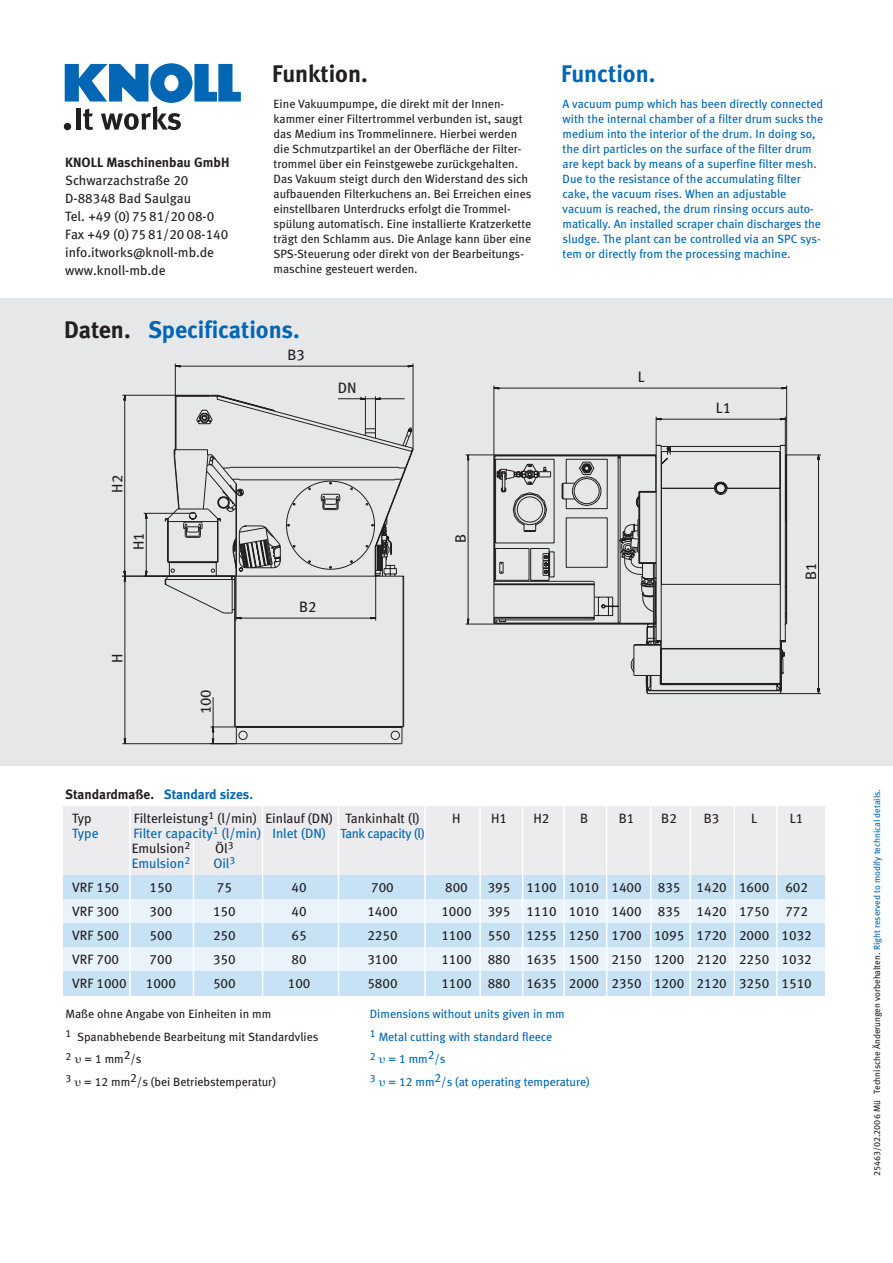
<style>
.page{position:relative;width:893px;height:1263px;background:#fff}
.page>*{position:absolute;margin:0;border:0;box-sizing:border-box;transform-origin:0 0}
.t1{font:24px "Meta Bold LF";color:#0166b3}
.t2{font:24px "Meta Bold LF";color:#231f20}
.t3{font:15px "Meta Book LF";color:#231f20}
.t4{font:13.5px/18px "Meta Book LF";color:#231f20}
.t5{font:13.5px/15px "Meta Book LF";color:#0166b3}
.t6{font:13.5px "Meta Bold LF";color:#0166b3}
.t7{font:13.5px "Meta Bold LF";color:#231f20}
.t8{font:12px/15px "Meta Book LF";color:#231f20}
.t9{font:12px/15px "Meta Book LF";color:#0166b3}
.t10{font:9px "Meta Book LF";color:#231f20}
.s1{color:#231f20}
.s2{font-size:13.2px}
.s3{color:#0166b3}
</style>
<div class="page">
<div style="left:0;top:298px;width:893px;height:467px;background:#e6e7e9"></div>
<div style="left:64px;top:123px;width:7px;height:7px;background:#231f20;border-radius:50%"></div>
<svg style="left:65px;top:63px;width:176px;height:67px"></svg>
<svg style="left:122px;top:621px;width:665px;height:123px"></svg>
<svg style="left:122px;top:363px;width:665px;height:258px"></svg>
<svg style="left:493px;top:445px;width:293px;height:249px"></svg>
<div style="left:64px;top:806px;width:761px;height:69px;background:#ececee"></div>
<div style="left:64px;top:875px;width:761px;height:24px;background:#c7e2f5"></div>
<div style="left:64px;top:899px;width:761px;height:24px;background:#e8f3fb"></div>
<div style="left:64px;top:923px;width:761px;height:24px;background:#c7e2f5"></div>
<div style="left:64px;top:947px;width:761px;height:24px;background:#e8f3fb"></div>
<div style="left:64px;top:971px;width:761px;height:24px;background:#c7e2f5"></div>
<hr style="left:129px;top:805px;width:2px;height:194px;background:#fff">
<hr style="left:193px;top:840px;width:1px;height:159px;background:#fff">
<hr style="left:262px;top:805px;width:1px;height:194px;background:#fff">
<hr style="left:338px;top:804px;width:1px;height:195px;background:#fff">
<hr style="left:424px;top:806px;width:2px;height:193px;background:#fff">
<hr style="left:479px;top:806px;width:2px;height:193px;background:#fff">
<hr style="left:522px;top:806px;width:1px;height:193px;background:#fff">
<hr style="left:563px;top:806px;width:2px;height:193px;background:#fff">
<hr style="left:606px;top:806px;width:1px;height:193px;background:#fff">
<hr style="left:650px;top:806px;width:1px;height:193px;background:#fff">
<hr style="left:689px;top:806px;width:2px;height:193px;background:#fff">
<hr style="left:733px;top:806px;width:2px;height:193px;background:#fff">
<hr style="left:776px;top:806px;width:1px;height:193px;background:#fff">
<p class="t7" style="left:65px;top:154px;width:166px">KNOLL Maschinenbau GmbH</p>
<p class="t4" style="left:65px;top:171px;width:165px">Schwarzachstraße 20<br>D-88348 Bad Saulgau<br>Tel. +49 (0) 75 81/20 08-0<br>Fax +49 (0) 75 81/20 08-140 info.itworks@knoll-mb.de www.knoll-mb.de</p>
<h1 class="t2" style="left:272px;top:60px;width:97px">Funktion.</h1>
<h1 class="t1" style="left:561px;top:60px;width:96px">Function.</h1>
<p class="t8" style="left:274px;top:96px;width:259px">Eine Vakuumpumpe, die direkt mit der Innen&shy;kammer einer Filtertrommel verbunden ist, saugt das Medium ins Trommelinnere. Hierbei werden die Schmutzpartikel an der Oberfläche der Filter&shy;trommel über ein Feinstgewebe zurückgehalten.<br>Das Vakuum steigt durch den Widerstand des sich aufbauenden Filterkuchens an. Bei Erreichen eines einstellbaren Unterdrucks erfolgt die Trommel&shy;spülung automatisch. Eine installierte Kratzerkette trägt den Schlamm aus. Die Anlage kann über eine SPS-Steuerung oder direkt von der Bearbeitungs&shy;maschine gesteuert werden.</p>
<p class="t9" style="left:563px;top:96px;width:262px">A vacuum pump which has been directly connected with the internal chamber of a filter drum sucks the medium into the interior of the drum. In doing so, the dirt particles on the surface of the filter drum are kept back by means of a superfine filter mesh.<br>Due to the resistance of the accumulating filter cake, the vacuum rises. When an adjustable vacuum is reached, the drum rinsing occurs auto&shy;matically. An installed scraper chain discharges the sludge. The plant can be controlled via an SPC sys&shy;tem or directly from the processing machine.</p>
<h1 class="t1" style="left:64px;top:315px;width:237px"><span class="s1">Daten.</span> Specifications.</h1>
<p class="t3" style="left:108px;top:493px;width:19px;rotate:-90deg">H2</p>
<p class="t3" style="left:130px;top:550px;width:19px;rotate:-90deg">H1</p>
<p class="t3" style="left:109px;top:663px;width:11px;rotate:-90deg">H</p>
<p class="t3" style="left:197px;top:714px;width:27px;rotate:-90deg">100</p>
<p class="t3" style="left:287px;top:346px;width:19px">B3</p>
<p class="t3" style="left:338px;top:379px;width:20px">DN</p>
<p class="t3" style="left:299px;top:598px;width:19px">B2</p>
<p class="t3" style="left:452px;top:543px;width:11px;rotate:-90deg">B</p>
<p class="t3" style="left:638px;top:368px;width:8px">L</p>
<p class="t3" style="left:716px;top:399px;width:17px">L1</p>
<p class="t3" style="left:802px;top:580px;width:19px;rotate:-90deg">B1</p>
<p class="t6" style="left:65px;top:786px;width:189px"><span class="s1">Standardmaße.</span> Standard sizes.</p>
<p class="t4" style="left:72px;top:809px;width:21px">Typ</p>
<p class="t4" style="left:134px;top:809px;width:287px">Filterleistung<sup>1</sup> (l/min) Einlauf (DN) Tankinhalt (l)</p>
<p class="t4" style="left:452px;top:809px;width:10px">H</p>
<p class="t4" style="left:491px;top:809px;width:17px">H1</p>
<p class="t4" style="left:533px;top:809px;width:17px">H2</p>
<p class="t4" style="left:580px;top:809px;width:10px">B</p>
<p class="t4" style="left:619px;top:809px;width:17px">B1</p>
<p class="t4" style="left:661px;top:809px;width:17px">B2</p>
<p class="t4" style="left:704px;top:809px;width:17px">B3</p>
<p class="t4" style="left:751px;top:809px;width:8px">L</p>
<p class="t4" style="left:790px;top:809px;width:15px">L1</p>
<p class="t5" style="left:72px;top:825px;width:28px">Type</p>
<p class="t5" style="left:132px;top:825px;width:294px">Filter capacity<sup>1</sup> (l/min) Inlet (DN) <span class="s2">Tank capacity (l)<br></span><span class="s1">Emulsion</span><sup>2</sup></p>
<p class="t4" style="left:215px;top:839px;width:20px">Öl<sup>3</sup></p>
<p class="t5" style="left:132px;top:855px;width:60px">Emulsion<sup>2</sup></p>
<p class="t5" style="left:213px;top:855px;width:24px">Oil<sup>3</sup></p>
<p class="t4" style="left:72px;top:878px;width:48px">VRF 150</p>
<p class="t4" style="left:150px;top:878px;width:24px">150</p>
<p class="t4" style="left:217px;top:878px;width:17px">75</p>
<p class="t4" style="left:292px;top:878px;width:17px">40</p>
<p class="t4" style="left:371px;top:878px;width:24px">700</p>
<p class="t4" style="left:445px;top:878px;width:24px">800</p>
<p class="t4" style="left:488px;top:878px;width:322px">395 1100 1010 1400 835 1420 1600 602</p>
<p class="t4" style="left:72px;top:902px;width:48px">VRF 300</p>
<p class="t4" style="left:150px;top:902px;width:24px">300</p>
<p class="t4" style="left:213px;top:902px;width:24px">150</p>
<p class="t4" style="left:292px;top:902px;width:17px">40</p>
<p class="t4" style="left:367px;top:902px;width:32px">1400</p>
<p class="t4" style="left:441px;top:902px;width:368px">1000 395 1110 1010 1400 835 1420 1750 772</p>
<p class="t4" style="left:72px;top:926px;width:48px">VRF 500</p>
<p class="t4" style="left:150px;top:926px;width:24px">500</p>
<p class="t4" style="left:213px;top:926px;width:24px">250</p>
<p class="t4" style="left:292px;top:926px;width:17px">65</p>
<p class="t4" style="left:367px;top:926px;width:32px">2250</p>
<p class="t4" style="left:441px;top:926px;width:372px">1100 550 1255 1250 1700 1095 1720 2000 1032</p>
<p class="t4" style="left:72px;top:950px;width:48px">VRF 700</p>
<p class="t4" style="left:150px;top:950px;width:24px">700</p>
<p class="t4" style="left:213px;top:950px;width:24px">350</p>
<p class="t4" style="left:292px;top:950px;width:17px">80</p>
<p class="t4" style="left:367px;top:950px;width:32px">3100</p>
<p class="t4" style="left:441px;top:950px;width:372px">1100 880 1635 1500 2150 1200 2120 2250 1032</p>
<p class="t4" style="left:72px;top:974px;width:56px">VRF 1000</p>
<p class="t4" style="left:146px;top:974px;width:32px">1000</p>
<p class="t4" style="left:213px;top:974px;width:24px">500</p>
<p class="t4" style="left:288px;top:974px;width:24px">100</p>
<p class="t4" style="left:367px;top:974px;width:32px">5800</p>
<p class="t4" style="left:441px;top:974px;width:372px">1100 880 1635 2000 2350 1200 2120 3250 1510</p>
<p class="t8" style="left:66px;top:1006px;width:207px">Maße ohne Angabe von Einheiten in mm</p>
<p class="t9" style="left:370px;top:1006px;width:197px">Dimensions without units given in mm</p>
<p class="t8" style="left:66px;top:1029px;width:254px"><sup>1</sup> Spanabhebende Bearbeitung mit Standardvlies</p>
<p class="t9" style="left:370px;top:1029px;width:184px"><sup>1</sup> Metal cutting with standard fleece</p>
<p class="t8" style="left:66px;top:1051px;width:78px"><sup>2</sup> = 1 mm2/s</p>
<p class="t9" style="left:370px;top:1051px;width:77px"><sup>2</sup> = 1 mm2/s</p>
<p class="t8" style="left:66px;top:1074px;width:212px"><sup>3</sup> = 12 mm2/s (bei Betriebstemperatur)</p>
<p class="t9" style="left:370px;top:1074px;width:221px"><sup>3</sup> = 12 mm2/s (at operating temperature)</p>
<p class="t10" style="left:872px;top:1176px;width:389px;rotate:-90deg">25463/02.2006 Mü Technische Änderungen vorbehalten. <span class="s3">Right reserved to modify technical details.</span></p>
</div>
